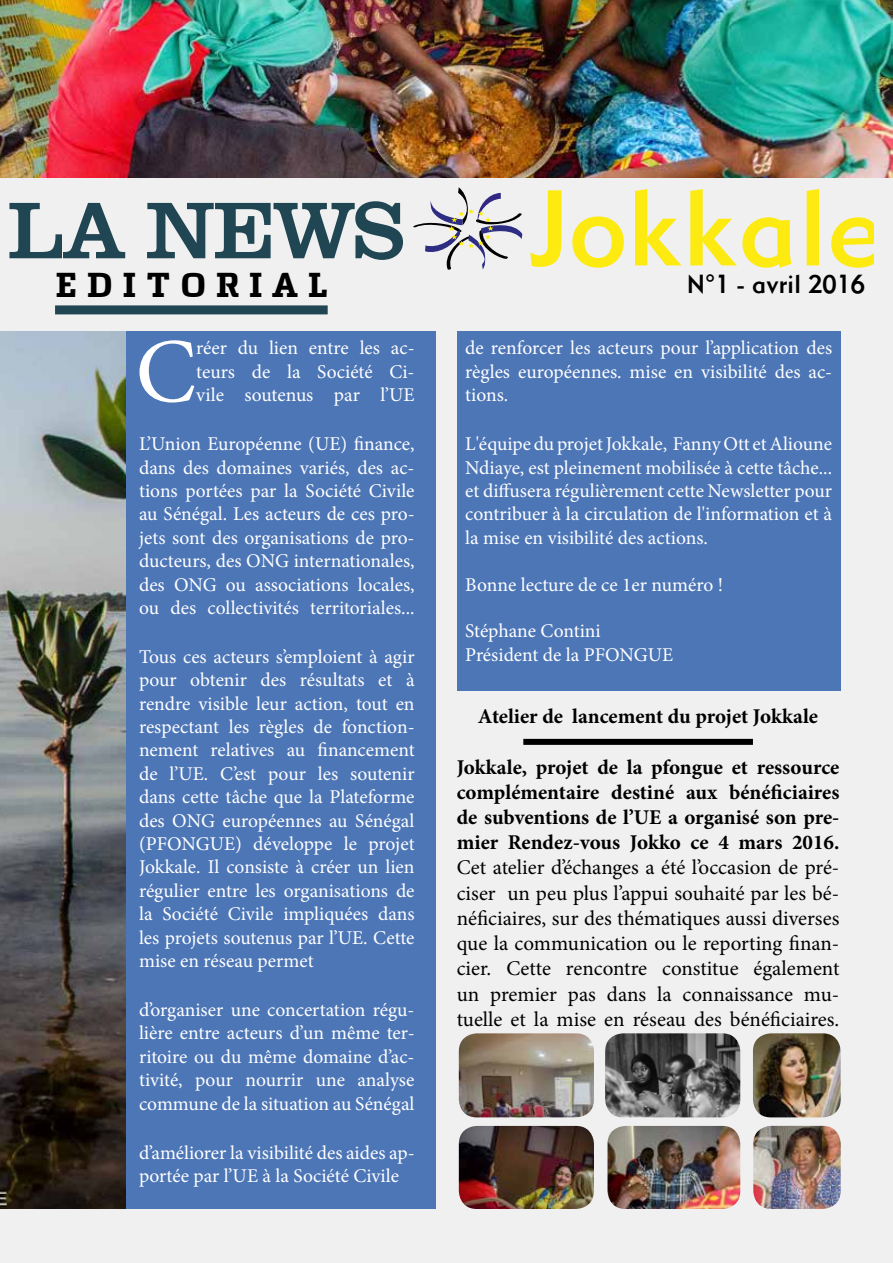
<style>
.page{position:relative;width:893px;height:1263px;background:#f0f0f0}
.page>*{position:absolute;margin:0;border:0;box-sizing:border-box;transform-origin:0 0}
.t1{font:91.5px "Minion Pro";color:#fff}
.t2{font:82.5px "Clarendon BT";letter-spacing:-.035em;color:#214653}
.t3{font:700 36px "Quitador W01";letter-spacing:.25em;color:#000}
.t4{font:25.5px "Metro Medium LT Two";color:#000}
.t5{font:21px/25.2px "Minion Pro";color:#000;text-align:justify}
.t6{font:700 21px/25.2px "Minion Pro";color:#000;text-align:justify}
.t7{font:19.5px/23.4px "Minion Pro";color:#fff;text-align:justify}
</style>
<div class="page">
<div style="left:55px;top:305px;width:273px;height:9px;background:#214653"></div>
<div style="left:54px;top:332px;width:382px;height:877px;background:#4d76b7"></div>
<img style="left:0;top:332px;width:126px;height:877px">
<svg style="left:413px;top:187px;width:110px;height:83px"></svg>
<svg style="left:530px;top:190px;width:31px;height:77px"></svg>
<svg style="left:572px;top:216px;width:52px;height:52px"></svg>
<svg style="left:635px;top:189px;width:46px;height:76px"></svg>
<svg style="left:690px;top:189px;width:101px;height:79px"></svg>
<svg style="left:807px;top:189px;width:12px;height:76px"></svg>
<svg style="left:831px;top:217px;width:43px;height:51px"></svg>
<img style="left:459px;top:1033px;width:135px;height:84px">
<img style="left:605px;top:1033px;width:135px;height:84px">
<img style="left:607px;top:1126px;width:133px;height:83px">
<img style="left:459px;top:1126px;width:135px;height:83px">
<img style="left:0;top:0;width:893px;height:178px">
<img style="left:753px;top:1033px;width:88px;height:84px">
<img style="left:753px;top:1126px;width:88px;height:83px">
<div style="left:457px;top:332px;width:384px;height:359px;background:#4d76b7"></div>
<div style="left:523px;top:739px;width:230px;height:6px;background:#000"></div>
<h2 class="t2" style="left:8px;top:179px;width:400px">LA NEWS</h2>
<h3 class="t3" style="left:55px;top:265px;width:275px">EDITORIAL</h3>
<h1 class="t1" style="left:135px;top:311px;width:62px">C</h1>
<p class="t7" style="left:196px;top:337px;width:220px">réer du lien entre les ac&shy;teurs de la Société Ci&shy;vile soutenus par l’UE</p>
<p class="t7" style="left:139px;top:432px;width:277px">L’Union Européenne (UE) finance, dans des domaines variés, des ac&shy;tions portées par la Société Civile au Sénégal. Les acteurs de ces pro&shy;jets sont des organisations de pro&shy;ducteurs, des ONG internationales, des ONG ou associations locales, ou des collectivités territoriales...</p>
<p class="t7" style="left:139px;top:645px;width:277px">Tous ces acteurs s’emploient à agir pour obtenir des résultats et à rendre visible leur action, tout en respectant les règles de fonction&shy;nement relatives au financement de l’UE. C’est pour les soutenir dans cette tâche que la Plateforme des ONG européennes au Sénégal (PFONGUE) développe le projet Jokkale. Il consiste à créer un lien régulier entre les organisations de la Société Civile impliquées dans les projets soutenus par l’UE. Cette mise en réseau permet</p>
<p class="t7" style="left:139px;top:998px;width:277px">d’organiser une concertation régu&shy;lière entre acteurs d’un même ter&shy;ritoire ou du même domaine d’ac&shy;tivité, pour nourrir une analyse commune de la situation au Sénégal</p>
<p class="t7" style="left:139px;top:1141px;width:277px">d’améliorer la visibilité des aides ap&shy;portée par l’UE à la Société Civile</p>
<h3 class="t4" style="left:687px;top:269px;width:180px">N°1 - avril 2016</h3>
<p class="t7" style="left:465px;top:337px;width:368px">de renforcer les acteurs pour l’application des règles européennes. mise en visibilité des ac&shy;tions.</p>
<p class="t7" style="left:465px;top:432px;width:368px">L'équipe du projet Jokkale, Fanny Ott et Alioune Ndiaye, est pleinement mobilisée à cette tâche... et diffusera régulièrement cette Newsletter pour contribuer à la circulation de l'information et à la mise en visibilité des actions.</p>
<p class="t7" style="left:465px;top:573px;width:259px">Bonne lecture de ce 1er numéro !</p>
<p class="t7" style="left:465px;top:619px;width:210px">Stéphane Contini<br>Président de la PFONGUE</p>
<p class="t6" style="left:478px;top:703px;width:342px">Atelier de lancement du projet Jokkale</p>
<p class="t6" style="left:457px;top:754px;width:384px">Jokkale, projet de la pfongue et ressource complémentaire destiné aux bénéficiaires de subventions de l’UE a organisé son pre&shy;mier Rendez-vous Jokko ce 4 mars 2016.</p>
<p class="t5" style="left:457px;top:855px;width:384px">Cet atelier d’échanges a été l’occasion de pré&shy;ciser un peu plus l’appui souhaité par les bé&shy;néficiaires, sur des thématiques aussi diverses que la communication ou le reporting finan&shy;cier. Cette rencontre constitue également un premier pas dans la connaissance mu&shy;tuelle et la mise en réseau des bénéficiaires.</p>
</div>
